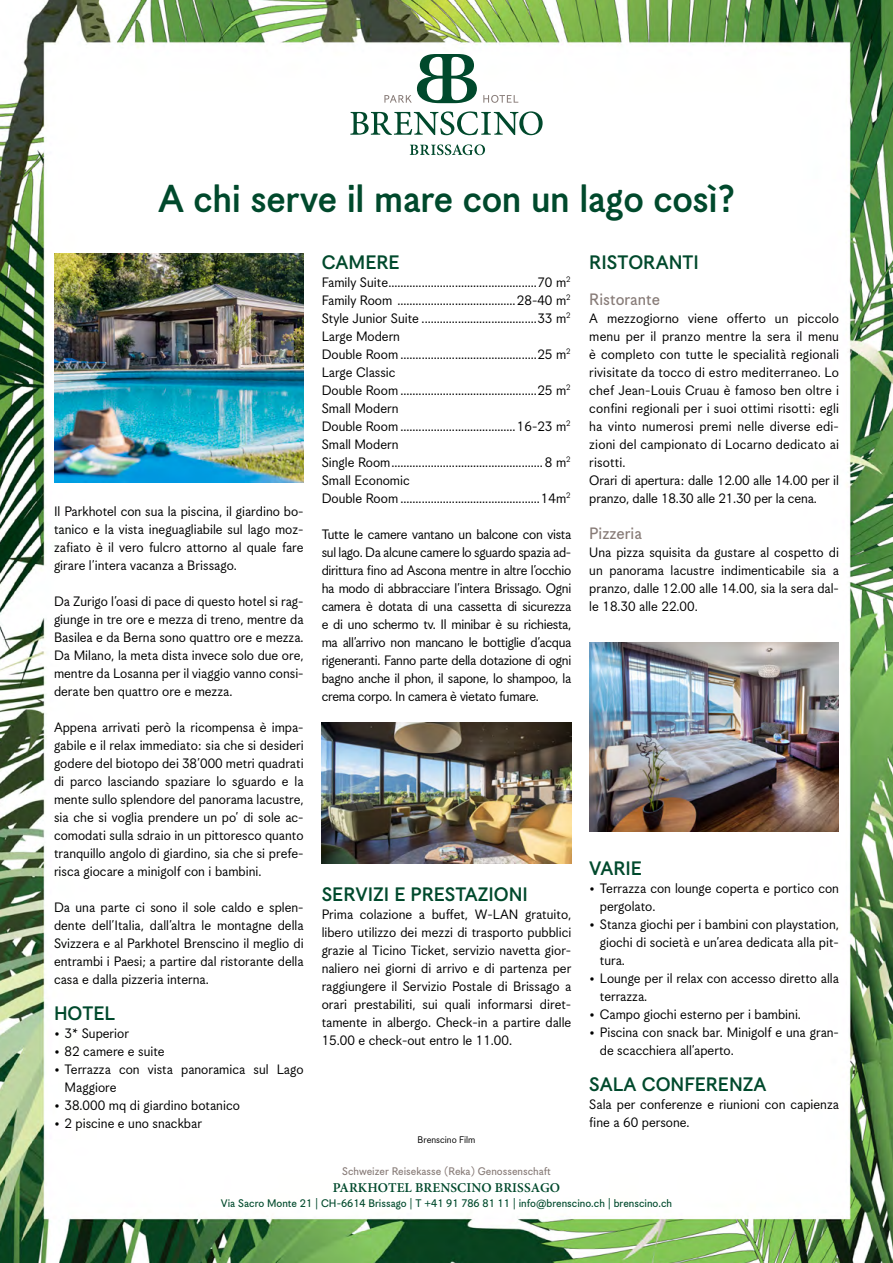
<style>
.page{position:relative;width:893px;height:1263px;background:#fff}
.page>*{position:absolute;margin:0;border:0;box-sizing:border-box;transform-origin:0 0}
.t1{font:42px "Korpus Grotesk D";letter-spacing:-.01em;color:#00492c}
.titolo{font:21px "Korpus Grotesk D";color:#00492c}
.sottotitolo{font:18px "Korpus Grotesk C";color:#877b77}
.txt{font:15px/18px "Korpus Grotesk B";color:#000;text-align:justify}
.t2{font:600 13.5px "Minion Pro";letter-spacing:.01em;color:#00492c}
.t3{font:12px "Korpus Grotesk C";color:#00492c}
.t4{font:12px "Korpus Grotesk C";color:#877b77}
.t5{font:10.65px "Korpus Grotesk B";color:#000}
</style>
<div class="page">
<img style="left:0;top:0;width:893px;height:1263px">
<svg style="left:483px;top:95px;width:35px;height:8px"></svg>
<svg style="left:384px;top:54px;width:93px;height:49px"></svg>
<svg style="left:410px;top:144px;width:75px;height:11px"></svg>
<svg style="left:350px;top:111px;width:193px;height:24px"></svg>
<img style="left:54px;top:253px;width:250px;height:229px">
<img style="left:322px;top:723px;width:249px;height:140px">
<img style="left:589px;top:642px;width:250px;height:189px">
<p class="t1" style="left:158px;top:175px;width:578px">A chi serve il mare con un lago così?</p>
<p class="txt" style="left:54px;top:502px;width:251px">Il Parkhotel con sua la piscina, il giardino bo&shy;tanico e la vista ineguagliabile sul lago moz&shy;zafiato è il vero fulcro attorno al quale fare girare l’intera vacanza a Brissago.</p>
<p class="txt" style="left:54px;top:592px;width:251px">Da Zurigo l’oasi di pace di questo hotel si rag&shy;giunge in tre ore e mezza di treno, mentre da Basilea e da Berna sono quattro ore e mezza.<br>Da Milano, la meta dista invece solo due ore, mentre da Losanna per il viaggio vanno consi&shy;derate ben quattro ore e mezza.</p>
<p class="txt" style="left:54px;top:718px;width:251px">Appena arrivati però la ricompensa è impa&shy;gabile e il relax immediato: sia che si desideri godere del biotopo dei 38’000 metri quadrati di parco lasciando spaziare lo sguardo e la mente sullo splendore del panorama lacustre, sia che si voglia prendere un po’ di sole ac&shy;comodati sulla sdraio in un pittoresco quanto tranquillo angolo di giardino, sia che si prefe&shy;risca giocare a minigolf con i bambini.</p>
<p class="txt" style="left:54px;top:898px;width:251px">Da una parte ci sono il sole caldo e splen&shy;dente dell’Italia, dall’altra le montagne della Svizzera e al Parkhotel Brenscino il meglio di entrambi i Paesi; a partire dal ristorante della casa e dalla pizzeria interna.</p>
<p class="titolo" style="left:54px;top:1002px;width:63px">HOTEL</p>
<p class="txt" style="left:54px;top:1024px;width:76px">• 3* Superior</p>
<p class="txt" style="left:54px;top:1042px;width:112px">• 82 camere e suite</p>
<p class="txt" style="left:64px;top:1060px;width:241px;text-indent:-10px">• Terrazza con vista panoramica sul Lago<br>Maggiore</p>
<p class="txt" style="left:54px;top:1096px;width:187px">• 38.000 mq di giardino botanico</p>
<p class="txt" style="left:54px;top:1114px;width:149px">• 2 piscine e uno snackbar</p>
<p class="titolo" style="left:322px;top:250px;width:79px">CAMERE</p>
<p class="txt" style="left:322px;top:273px;width:251px">Family Suite.................................................70 m<sup>2</sup></p>
<p class="txt" style="left:322px;top:291px;width:251px">Family Room .......................................28-40 m<sup>2</sup></p>
<p class="txt" style="left:322px;top:309px;width:251px">Style Junior Suite ......................................33 m<sup>2</sup></p>
<p class="txt" style="left:322px;top:327px;width:80px">Large Modern</p>
<p class="txt" style="left:322px;top:345px;width:251px">Double Room.............................................25 m<sup>2</sup></p>
<p class="txt" style="left:322px;top:363px;width:75px">Large Classic</p>
<p class="txt" style="left:322px;top:381px;width:251px">Double Room.............................................25 m<sup>2</sup></p>
<p class="txt" style="left:322px;top:399px;width:78px">Small Modern</p>
<p class="txt" style="left:322px;top:417px;width:251px">Double Room......................................16-23 m<sup>2</sup></p>
<p class="txt" style="left:322px;top:435px;width:78px">Small Modern</p>
<p class="txt" style="left:322px;top:453px;width:251px">Single Room.................................................. 8 m<sup>2</sup></p>
<p class="txt" style="left:322px;top:471px;width:90px">Small Economic</p>
<p class="txt" style="left:322px;top:489px;width:251px">Double Room..............................................14m<sup>2</sup></p>
<p class="txt" style="left:322px;top:525px;width:251px">Tutte le camere vantano un balcone con vista sul lago. Da alcune camere lo sguardo spazia ad&shy;dirittura fino ad Ascona mentre in altre l’occhio ha modo di abbracciare l’intera Brissago. Ogni camera è dotata di una cassetta di sicurezza e di uno schermo tv. Il minibar è su richiesta, ma all’arrivo non mancano le bottiglie d’acqua rigeneranti. Fanno parte della dotazione di ogni bagno anche il phon, il sapone, lo shampoo, la crema corpo. In camera è vietato fumare.</p>
<p class="titolo" style="left:589px;top:250px;width:111px">RISTORANTI</p>
<p class="sottotitolo" style="left:589px;top:289px;width:72px">Ristorante</p>
<p class="txt" style="left:589px;top:309px;width:251px">A mezzogiorno viene offerto un piccolo menu per il pranzo mentre la sera il menu è completo con tutte le specialità regionali rivisitate da tocco di estro mediterraneo. Lo chef Jean-Louis Cruau è famoso ben oltre i confini regionali per i suoi ottimi risotti: egli ha vinto numerosi premi nelle diverse edi&shy;zioni del campionato di Locarno dedicato ai risotti.</p>
<p class="txt" style="left:589px;top:471px;width:251px">Orari di apertura: dalle 12.00 alle 14.00 per il pranzo, dalle 18.30 alle 21.30 per la cena.</p>
<p class="sottotitolo" style="left:589px;top:523px;width:54px">Pizzeria</p>
<p class="txt" style="left:589px;top:543px;width:251px">Una pizza squisita da gustare al cospetto di un panorama lacustre indimenticabile sia a pranzo, dalle 12.00 alle 14.00, sia la sera dal&shy;le 18.30 alle 22.00.</p>
<p class="titolo" style="left:322px;top:882px;width:208px">SERVIZI E PRESTAZIONI</p>
<p class="txt" style="left:322px;top:905px;width:251px">Prima colazione a buffet, W-LAN gratuito, libero utilizzo dei mezzi di trasporto pubblici grazie al Ticino Ticket, servizio navetta gior&shy;naliero nei giorni di arrivo e di partenza per raggiungere il Servizio Postale di Brissago a orari prestabiliti, sui quali informarsi diret&shy;tamente in albergo. Check-in a partire dalle 15.00 e check-out entro le 11.00.</p>
<p class="t5" style="left:418px;top:1133px;width:59px">Brenscino Film</p>
<p class="titolo" style="left:589px;top:856px;width:54px">VARIE</p>
<p class="txt" style="left:600px;top:879px;width:241px;text-indent:-10px">• Terrazza con lounge coperta e portico con pergolato.</p>
<p class="txt" style="left:600px;top:915px;width:241px;text-indent:-10px">• Stanza giochi per i bambini con playstation, giochi di società e un’area dedicata alla pit&shy;tura.</p>
<p class="txt" style="left:600px;top:969px;width:241px;text-indent:-10px">• Lounge per il relax con accesso diretto alla terrazza.</p>
<p class="txt" style="left:589px;top:1005px;width:213px">• Campo giochi esterno per i bambini.</p>
<p class="txt" style="left:600px;top:1023px;width:241px;text-indent:-10px">• Piscina con snack bar. Minigolf e una gran&shy;de scacchiera all’aperto.</p>
<p class="titolo" style="left:589px;top:1072px;width:179px">SALA CONFERENZA</p>
<p class="txt" style="left:589px;top:1095px;width:251px">Sala per conferenze e riunioni con capienza fine a 60 persone.</p>
<p class="t4" style="left:342px;top:1164px;width:210px">Schweizer Reisekasse (Reka) Genossenschaft</p>
<p class="t2" style="left:333px;top:1179px;width:229px">PARKHOTEL BRENSCINO BRISSAGO</p>
<p class="t3" style="left:221px;top:1196px;width:453px">Via Sacro Monte 21 | CH-6614 Brissago | T +41 91 786 81 11 | info@brenscino.ch | brenscino.ch</p>
</div>
